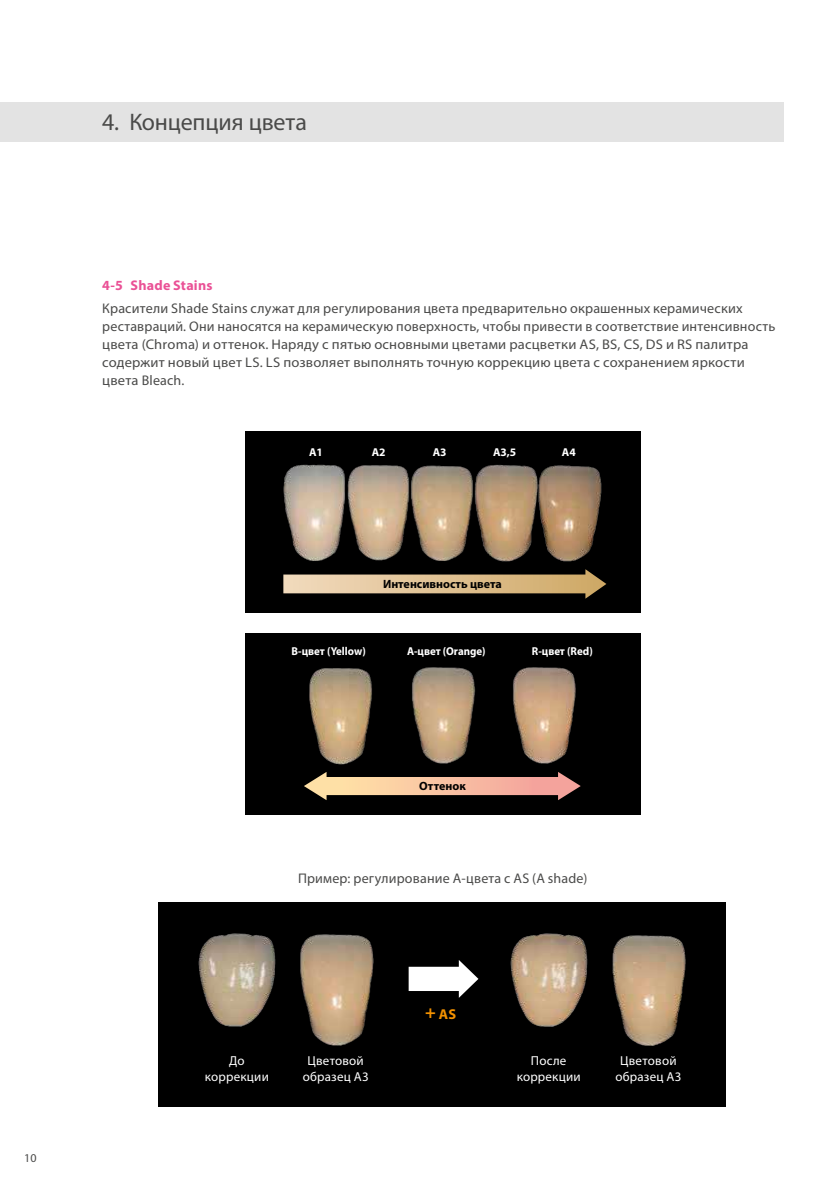
<style>
.page{position:relative;width:840px;height:1191px;background:#fff}
.page>*{position:absolute;margin:0;border:0;box-sizing:border-box;transform-origin:0 0}
.t1{font:24px "Myriad Pro";letter-spacing:-.01em;color:#4a4a49}
.t2{font:700 14.4px "Myriad Pro";color:#f39100}
.t3{font:14px/18px "Myriad Pro";letter-spacing:.015em;color:#4a4a49}
.t4{font:700 14px "Myriad Pro";letter-spacing:.015em;color:#ea5196}
.t5{font:13px/16px "Myriad Pro";letter-spacing:.015em;color:#fff;text-align:center}
.t6{font:700 12px "Myriad Pro";color:#000}
.t7{font:12px "Myriad Pro";color:#4a4a49}
.t8{font:700 11.4px "Myriad Pro";color:#fff;scale:.95 1}
.t9{font:700 11.4px "Myriad Pro";color:#fff}
.s1{font-size:18px}
</style>
<div class="page">
<div style="left:0;top:102px;width:782px;height:40px;background:#e3e3e3"></div>
<div style="left:245px;top:633px;width:395px;height:181px;background:#000"></div>
<svg style="left:304px;top:772px;width:276px;height:28px"></svg>
<img style="left:309px;top:667px;width:267px;height:98px">
<div style="left:245px;top:431px;width:395px;height:181px;background:#000"></div>
<svg style="left:283px;top:569px;width:323px;height:29px"></svg>
<img style="left:283px;top:464px;width:319px;height:98px">
<div style="left:158px;top:902px;width:567px;height:204px;background:#000"></div>
<svg style="left:408px;top:960px;width:70px;height:38px"></svg>
<img style="left:198px;top:933px;width:78px;height:94px">
<img style="left:510px;top:933px;width:78px;height:94px">
<img style="left:612px;top:935px;width:74px;height:111px">
<img style="left:300px;top:934px;width:74px;height:112px">
<p class="t7" style="left:24px;top:1150px;width:14px">10</p>
<h1 class="t1" style="left:102px;top:107px;width:206px">4. Концепция цвета</h1>
<p class="t4" style="left:102px;top:276px;width:112px">4-5 Shade Stains</p>
<p class="t3" style="left:102px;top:299px;width:674px">Красители Shade Stains служат для регулирования цвета предварительно окрашенных керамических реставраций. Они наносятся на керамическую поверхность, чтобы привести в соответствие интенсивность цвета (Chroma) и оттенок. Наряду с пятью основными цветами расцветки AS, BS, CS, DS и RS палитра содержит новый цвет LS. LS позволяет выполнять точную коррекцию цвета с сохранением яркости цвета Bleach.</p>
<p class="t9" style="left:309px;top:444px;width:15px">A1</p>
<p class="t9" style="left:371px;top:444px;width:15px">A2</p>
<p class="t9" style="left:432px;top:444px;width:15px">A3</p>
<p class="t9" style="left:493px;top:444px;width:25px">A3,5</p>
<p class="t9" style="left:561px;top:444px;width:15px">A4</p>
<p class="t6" style="left:383px;top:576px;width:120px">Интенсивность цвета</p>
<p class="t8" style="left:291px;top:644px;width:80px">B-цвет (Yellow)</p>
<p class="t8" style="left:407px;top:644px;width:84px">A-цвет (Orange)</p>
<p class="t8" style="left:531px;top:644px;width:65px">R-цвет (Red)</p>
<p class="t6" style="left:419px;top:778px;width:48px">Оттенок</p>
<p class="t3" style="left:298px;top:869px;width:291px">Пример: регулирование A-цвета с AS (A shade)</p>
<p class="t5" style="left:205px;top:1052px;width:65px">До коррекции</p>
<p class="t2" style="left:425px;top:1004px;width:32px"><span class="s1">+</span> AS</p>
<p class="t5" style="left:302px;top:1052px;width:67px">Цветовой образец A3</p>
<p class="t5" style="left:615px;top:1052px;width:67px">Цветовой образец A3</p>
<p class="t5" style="left:516px;top:1052px;width:65px">После коррекции</p>
</div>
